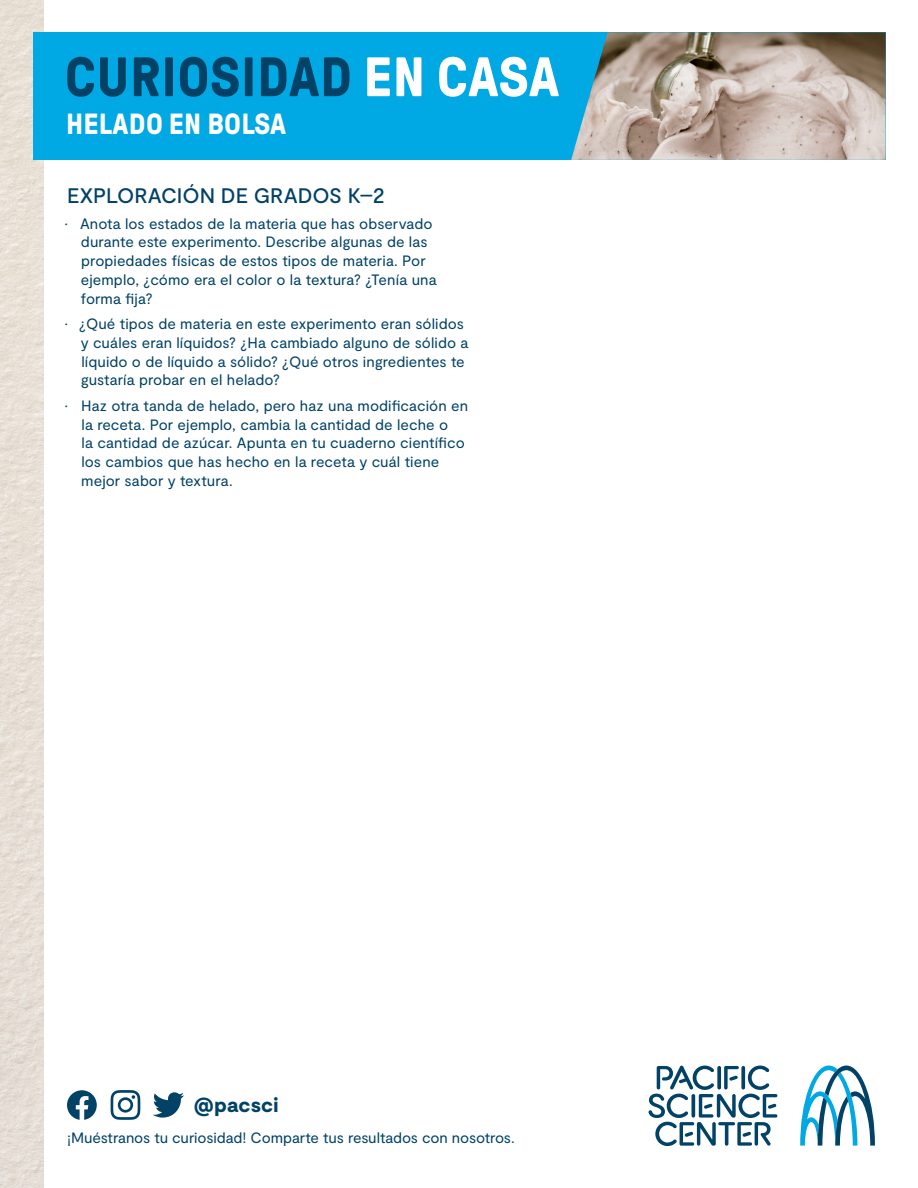
<style>
.page{position:relative;width:918px;height:1188px;background:#fff}
.page>*{position:absolute;margin:0;border:0;box-sizing:border-box;transform-origin:0 0}
.t1{font:700 55.5px "GT Pressura";letter-spacing:.01em;color:#024266}
.t2{font:700 29.1px "GT Pressura";letter-spacing:.01em;color:#fff}
.Heading1{font:500 21px "Moderat";letter-spacing:-.005em;color:#024266}
.t3{font:900 20.4px "Moderat";letter-spacing:.01em;color:#024266}
.t4{font:15px/18.8px "Moderat";letter-spacing:.005em;color:#024266}
.s1{color:#fff}
</style>
<div class="page">
<img style="left:0;top:0;width:44px;height:1188px">
<div style="left:33px;top:32px;width:853px;height:128px;background:#00a8e4"></div>
<img style="left:571px;top:32px;width:315px;height:128px">
<svg style="left:800px;top:1066px;width:75px;height:80px"></svg>
<svg style="left:648px;top:1065px;width:129px;height:81px"></svg>
<svg style="left:153px;top:1092px;width:31px;height:26px"></svg>
<svg style="left:111px;top:1090px;width:29px;height:30px"></svg>
<svg style="left:67px;top:1090px;width:30px;height:30px"></svg>
<p class="t1" style="left:65px;top:47px;width:496px">CURIOSIDAD <span class="s1">EN CASA</span></p>
<h2 class="t2" style="left:66px;top:108px;width:222px">HELADO EN BOLSA</h2>
<p class="Heading1" style="left:67px;top:184px;width:319px">EXPLORACIÓN DE GRADOS K–2</p>
<p class="t4" style="left:81px;top:214px;width:358px;text-indent:-16px">• Anota los estados de la materia que has observado durante este experimento. Describe algunas de las propiedades físicas de estos tipos de materia. Por ejemplo, ¿cómo era el color o la textura? ¿Tenía una forma fija?</p>
<p class="t4" style="left:81px;top:315px;width:389px;text-indent:-16px">• ¿Qué tipos de materia en este experimento eran sólidos y cuáles eran líquidos? ¿Ha cambiado alguno de sólido a líquido o de líquido a sólido? ¿Qué otros ingredientes te gustaría probar en el helado?</p>
<p class="t4" style="left:81px;top:397px;width:388px;text-indent:-17px">• Haz otra tanda de helado, pero haz una modificación en la receta. Por ejemplo, cambia la cantidad de leche o<br>la cantidad de azúcar. Apunta en tu cuaderno científico los cambios que has hecho en la receta y cuál tiene mejor sabor y textura.</p>
<p class="t3" style="left:194px;top:1093px;width:86px">@pacsci</p>
<p class="t4" style="left:67px;top:1129px;width:449px">¡Muéstranos tu curiosidad! Comparte tus resultados con nosotros.</p>
</div>
